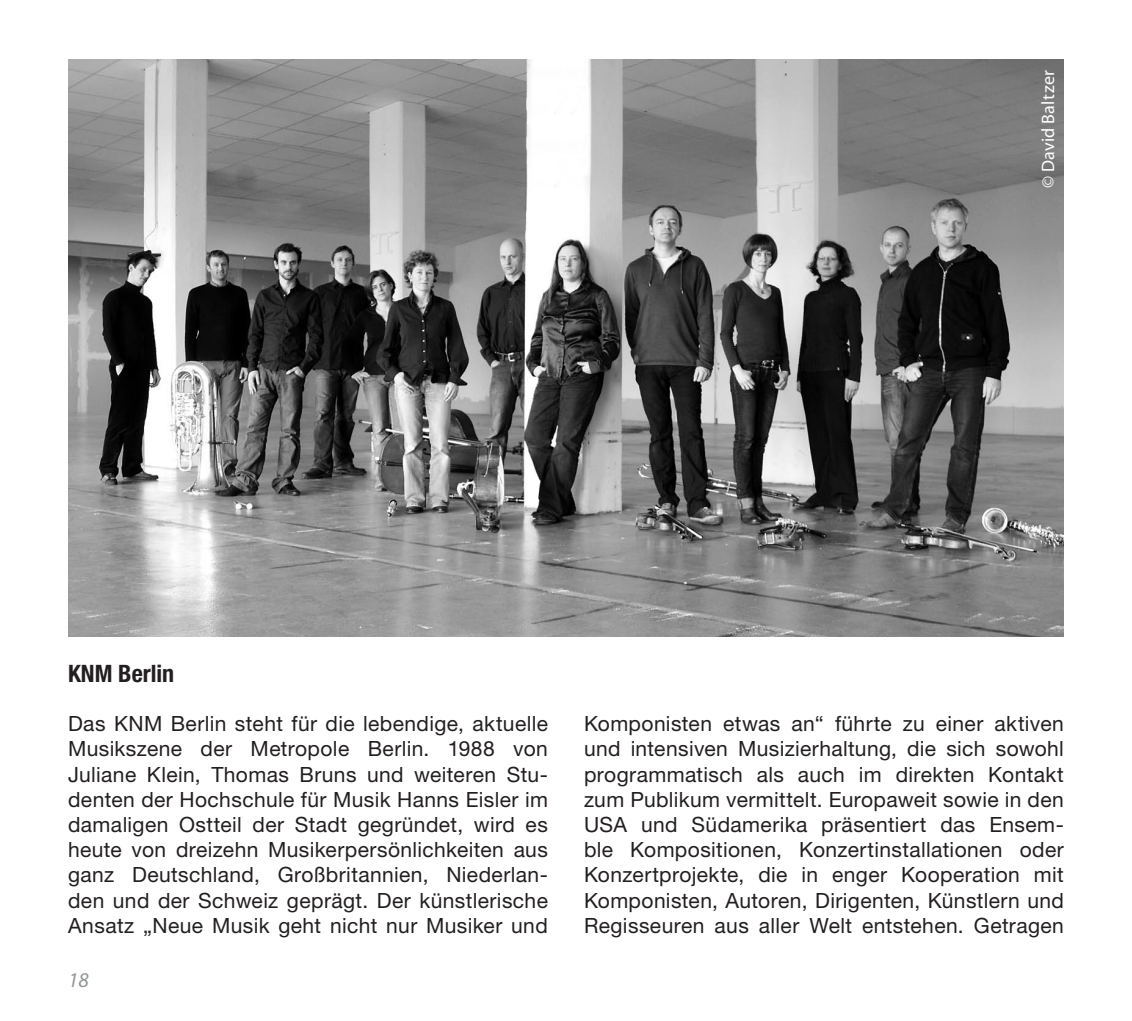
<style>
.page{position:relative;width:1132px;height:1021px;background:#fff}
.page>*{position:absolute;margin:0;border:0;box-sizing:border-box;transform-origin:0 0}
.t1{font:700 condensed 24px "Helvetica Neue";color:#231f20}
.t2{font:21px/25.2px "Helvetica Neue";letter-spacing:.02em;color:#231f20;text-align:justify}
.t3{font:italic 21px "Myriad";color:#939598}
.t4{font:18px "Myriad";letter-spacing:.015em;color:#fff}
</style>
<div class="page">
<img style="left:68px;top:60px;width:995px;height:576px">
<p class="t4" style="left:1038px;top:188px;width:119px;rotate:-90deg">© David Baltzer</p>
<p class="t1" style="left:68px;top:659px;width:108px">KNM Berlin</p>
<p class="t2" style="left:68px;top:710px;width:481px">Das KNM Berlin steht für die lebendige, aktuelle Musikszene der Metropole Berlin. 1988 von Juliane Klein, Thomas Bruns und weiteren Stu&shy;denten der Hochschule für Musik Hanns Eisler im damaligen Ostteil der Stadt gegründet, wird es heute von dreizehn Musikerpersönlichkeiten aus ganz Deutschland, Großbritannien, Niederlan&shy;den und der Schweiz geprägt. Der künstlerische Ansatz „Neue Musik geht nicht nur Musiker und</p>
<p class="t2" style="left:584px;top:710px;width:481px">Komponisten etwas an“ führte zu einer aktiven und intensiven Musizierhaltung, die sich sowohl programmatisch als auch im direkten Kontakt zum Publikum vermittelt. Europaweit sowie in den USA und Südamerika präsentiert das Ensem&shy;ble Kompositionen, Konzertinstallationen oder Konzertprojekte, die in enger Kooperation mit Komponisten, Autoren, Dirigenten, Künstlern und Regisseuren aus aller Welt entstehen. Getragen</p>
<p class="t3" style="left:68px;top:969px;width:22px">18</p>
</div>
